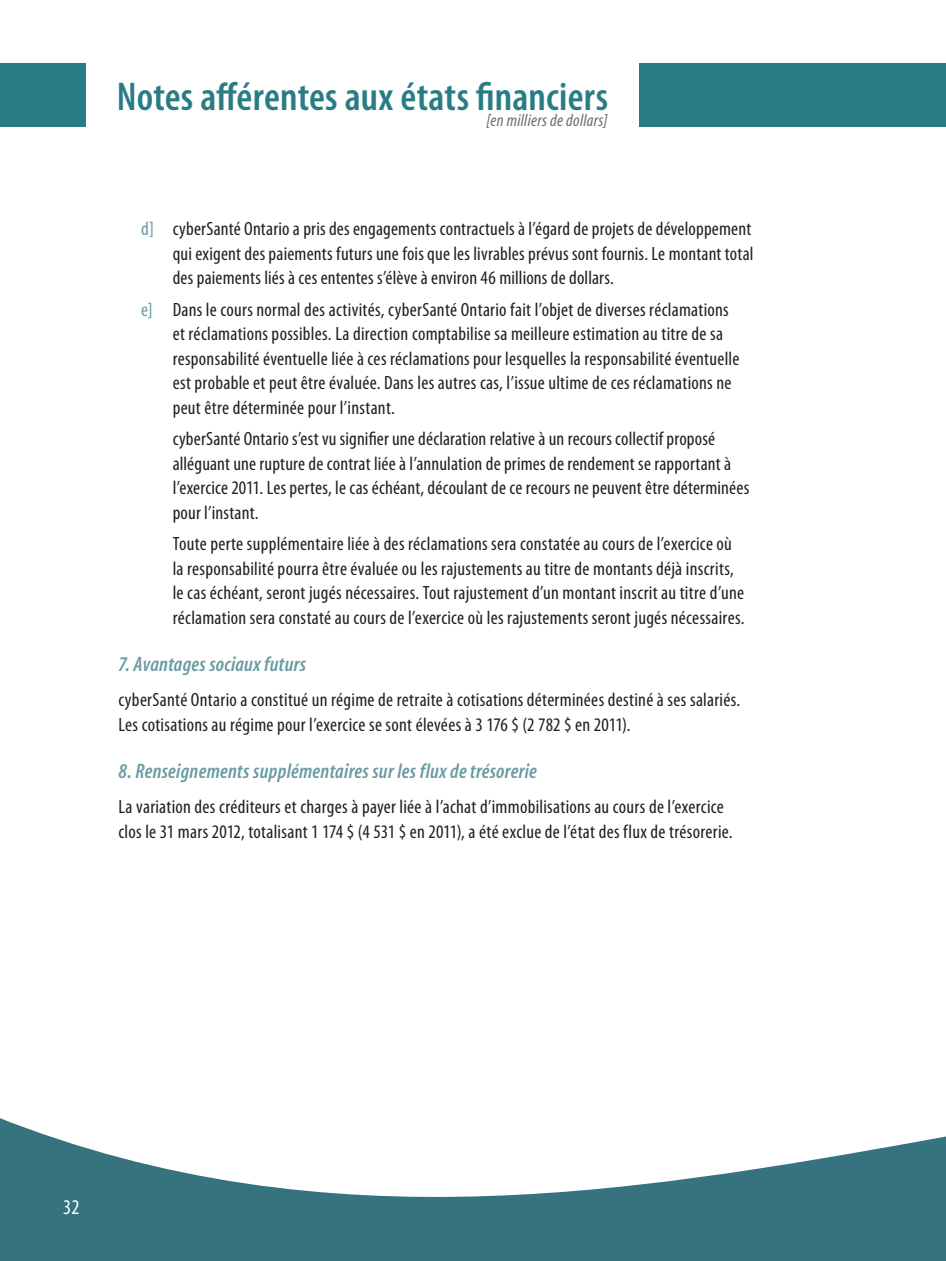
<style>
.page{position:relative;width:946px;height:1261px;background:#fff}
.page>*{position:absolute;margin:0;border:0;box-sizing:border-box;transform-origin:0 0}
.titles{font:600 condensed 40.25px "Myriad Pro";letter-spacing:.005em;color:#287d84}
.headers_3{font:21px "Myriad MM It 565 300";letter-spacing:.015em;color:#689ba2}
.fin__a__bullet{font:condensed 19.25px/24.5px "Myriad Pro";letter-spacing:.015em;color:#231f20}
.body{font:condensed 19.25px/24.5px "Myriad Pro";letter-spacing:.015em;color:#231f20}
.headers{font:italic condensed 17.5px "Myriad Pro";letter-spacing:.015em;color:#6c6d70}
.s1{color:#689ba2}
</style>
<div class="page">
<div style="left:0;top:63px;width:86px;height:63px;background:#287d84"></div>
<svg style="left:0;top:1118px;width:945px;height:142px;fill:#36737e"></svg>
<div style="left:639px;top:63px;width:306px;height:63px;background:#287d84"></div>
<p class="titles" style="left:117px;top:74px;width:492px">Notes afférentes aux états financiers</p>
<p class="headers" style="left:486px;top:111px;width:122px">[en milliers de dollars]</p>
<p class="fin__a__bullet" style="left:173px;top:217px;width:582px;text-align:justify;text-indent:-31px"><span class="s1">d]</span> cyberSanté Ontario a pris des engagements contractuels à l’égard de projets de développement qui exigent des paiements futurs une fois que les livrables prévus sont fournis. Le montant total des paiements liés à ces ententes s’élève à environ 46 millions de dollars.</p>
<p class="fin__a__bullet" style="left:173px;top:297px;width:568px;text-indent:-31px"><span class="s1">e]</span> Dans le cours normal des activités, cyberSanté Ontario fait l’objet de diverses réclamations et réclamations possibles. La direction comptabilise sa meilleure estimation au titre de sa responsabilité éventuelle liée à ces réclamations pour lesquelles la responsabilité éventuelle est probable et peut être évaluée. Dans les autres cas, l’issue ultime de ces réclamations ne peut être déterminée pour l’instant.</p>
<p class="fin__a__bullet" style="left:173px;top:427px;width:578px">cyberSanté Ontario s’est vu signifier une déclaration relative à un recours collectif proposé alléguant une rupture de contrat liée à l’annulation de primes de rendement se rapportant à l’exercice 2011. Les pertes, le cas échéant, découlant de ce recours ne peuvent être déterminées pour l’instant.</p>
<p class="fin__a__bullet" style="left:173px;top:532px;width:573px">Toute perte supplémentaire liée à des réclamations sera constatée au cours de l’exercice où la responsabilité pourra être évaluée ou les rajustements au titre de montants déjà inscrits, le cas échéant, seront jugés nécessaires. Tout rajustement d’un montant inscrit au titre d’une réclamation sera constaté au cours de l’exercice où les rajustements seront jugés nécessaires.</p>
<p class="headers_3" style="left:118px;top:654px;width:189px">7. Avantages sociaux futurs</p>
<p class="body" style="left:118px;top:688px;width:623px">cyberSanté Ontario a constitué un régime de retraite à cotisations déterminées destiné à ses salariés.<br>Les cotisations au régime pour l’exercice se sont élevées à 3 176 $ (2 782 $ en 2011).</p>
<p class="headers_3" style="left:118px;top:760px;width:420px">8. Renseignements supplémentaires sur les flux de trésorerie</p>
<p class="body" style="left:118px;top:794px;width:615px">La variation des créditeurs et charges à payer liée à l’achat d’immobilisations au cours de l’exercice clos le 31 mars 2012, totalisant 1 174 $ (4 531 $ en 2011), a été exclue de l’état des flux de trésorerie.</p>
</div>
